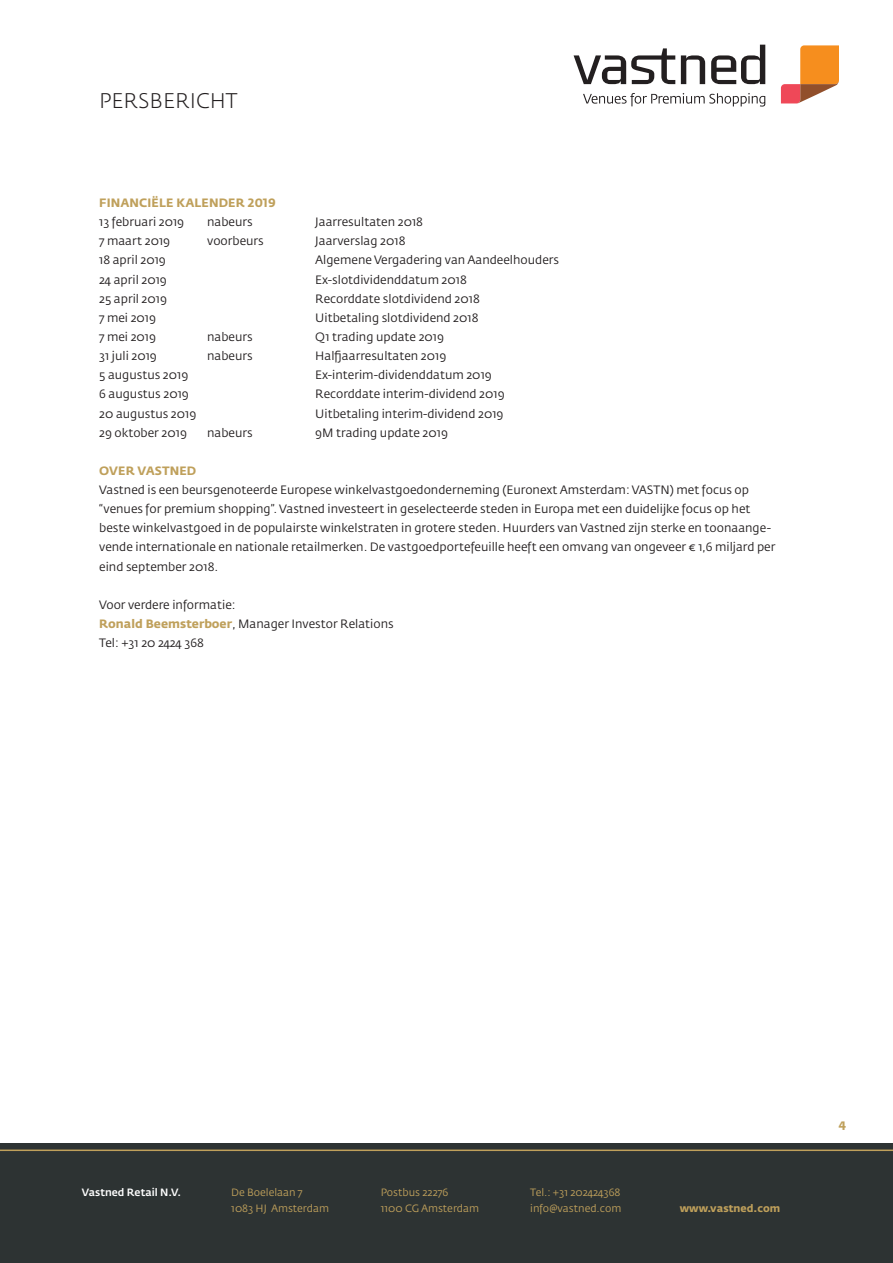
<style>
.page{position:relative;width:893px;height:1263px;background:#fff}
.page>*{position:absolute;margin:0;border:0;box-sizing:border-box;transform-origin:0 0}
.t1{font:300 21px "Fedra Sans Std";letter-spacing:.005em;color:#231f20}
.t2{font:12px/19.2px "Fedra Sans Std";color:#231f20}
.t3{font:700 12px "Fedra Sans Std";letter-spacing:.01em;color:#bfa05b}
.t4{font:10.5px/16.5px "Fedra Sans Std";color:#bfa05b}
.t5{font:500 10.5px "Fedra Sans Std";color:#fff}
.t6{font:700 10.5px "Fedra Sans Std";color:#bfa05b}
.s1{font-weight:700;color:#bfa05b}
</style>
<div class="page">
<div style="left:0;top:1144px;width:893px;height:119px;background:#2d3333"></div>
<hr style="left:0;top:1149px;width:893px;height:2px;background:#bfa05b">
<svg style="left:583px;top:93px;width:182px;height:14px"></svg>
<svg style="left:681px;top:55px;width:24px;height:29px"></svg>
<svg style="left:711px;top:45px;width:54px;height:39px"></svg>
<svg style="left:574px;top:48px;width:101px;height:36px"></svg>
<svg style="left:781px;top:45px;width:58px;height:58px"></svg>
<h1 class="t1" style="left:99px;top:88px;width:140px">PERSBERICHT</h1>
<p class="t3" style="left:99px;top:195px;width:16px">Financi</p>
<p class="t3" style="left:152px;top:195px;width:35px">ële kalender</p>
<p class="t3" style="left:248px;top:195px;width:29px">2019</p>
<p class="t2" style="left:99px;top:212px;width:86px">13 februari 2019</p>
<p class="t2" style="left:207px;top:212px;width:47px">nabeurs</p>
<p class="t2" style="left:315px;top:212px;width:109px">Jaarresultaten 2018</p>
<p class="t2" style="left:99px;top:232px;width:72px">7 maart 2019</p>
<p class="t2" style="left:207px;top:232px;width:58px">voorbeurs</p>
<p class="t2" style="left:315px;top:232px;width:92px">Jaarverslag 2018</p>
<p class="t2" style="left:99px;top:251px;width:68px">18 april 2019</p>
<p class="t2" style="left:315px;top:251px;width:245px">Algemene Vergadering van Aandeelhouders</p>
<p class="t2" style="left:99px;top:270px;width:69px">24 april 2019</p>
<p class="t2" style="left:315px;top:270px;width:153px">Ex-slotdividenddatum 2018</p>
<p class="t2" style="left:99px;top:289px;width:69px">25 april 2019</p>
<p class="t2" style="left:315px;top:289px;width:166px">Recorddate slotdividend 2018</p>
<p class="t2" style="left:99px;top:308px;width:58px">7 mei 2019</p>
<p class="t2" style="left:315px;top:308px;width:165px">Uitbetaling slotdividend 2018</p>
<p class="t2" style="left:99px;top:327px;width:58px">7 mei 2019</p>
<p class="t2" style="left:207px;top:327px;width:47px">nabeurs</p>
<p class="t2" style="left:315px;top:327px;width:130px">Q1 trading update 2019</p>
<p class="t2" style="left:99px;top:346px;width:59px">31 juli 2019</p>
<p class="t2" style="left:207px;top:346px;width:47px">nabeurs</p>
<p class="t2" style="left:315px;top:346px;width:132px">Halfjaarresultaten 2019</p>
<p class="t2" style="left:99px;top:365px;width:91px">5 augustus 2019</p>
<p class="t2" style="left:315px;top:365px;width:178px">Ex-interim-dividenddatum 2019</p>
<p class="t2" style="left:99px;top:385px;width:91px">6 augustus 2019</p>
<p class="t2" style="left:315px;top:385px;width:191px">Recorddate interim-dividend 2019</p>
<p class="t2" style="left:99px;top:404px;width:99px">20 augustus 2019</p>
<p class="t2" style="left:315px;top:404px;width:190px">Uitbetaling interim-dividend 2019</p>
<p class="t2" style="left:99px;top:423px;width:89px">29 oktober 2019</p>
<p class="t2" style="left:207px;top:423px;width:47px">nabeurs</p>
<p class="t2" style="left:315px;top:423px;width:134px">9M trading update 2019</p>
<p class="t3" style="left:99px;top:463px;width:20px">Over</p>
<p class="t3" style="left:137px;top:463px;width:35px">Vastned</p>
<p class="t2" style="left:99px;top:480px;width:678px">Vastned is een beursgenoteerde Europese winkelvastgoedonderneming (Euronext Amsterdam: VASTN) met focus op “venues for premium shopping”. Vastned investeert in geselecteerde steden in Europa met een duidelijke focus op het beste winkelvastgoed in de populairste winkelstraten in grotere steden. Huurders van Vastned zijn sterke en toonaange&shy;vende internationale en nationale retailmerken. De vastgoedportefeuille heeft een omvang van ongeveer € 1,6 miljard per eind september 2018.</p>
<p class="t2" style="left:99px;top:595px;width:296px">Voor verdere informatie:<br><span class="s1">Ronald Beemsterboer</span>, Manager Investor Relations<br>Tel: +31 20 2424 368</p>
<p class="t5" style="left:82px;top:1185px;width:101px">Vastned Retail N.V.</p>
<p class="t4" style="left:231px;top:1184px;width:99px">De Boelelaan 7<br>1083 HJ Amsterdam</p>
<p class="t4" style="left:381px;top:1184px;width:100px">Postbus 22276<br>1100 CG Amsterdam</p>
<p class="t4" style="left:530px;top:1184px;width:93px">Tel.: +31 202424368 info@vastned.com</p>
<p class="t6" style="left:680px;top:1202px;width:102px">www.vastned.com</p>
<p class="t3" style="left:839px;top:1116px;width:9px">4</p>
</div>
